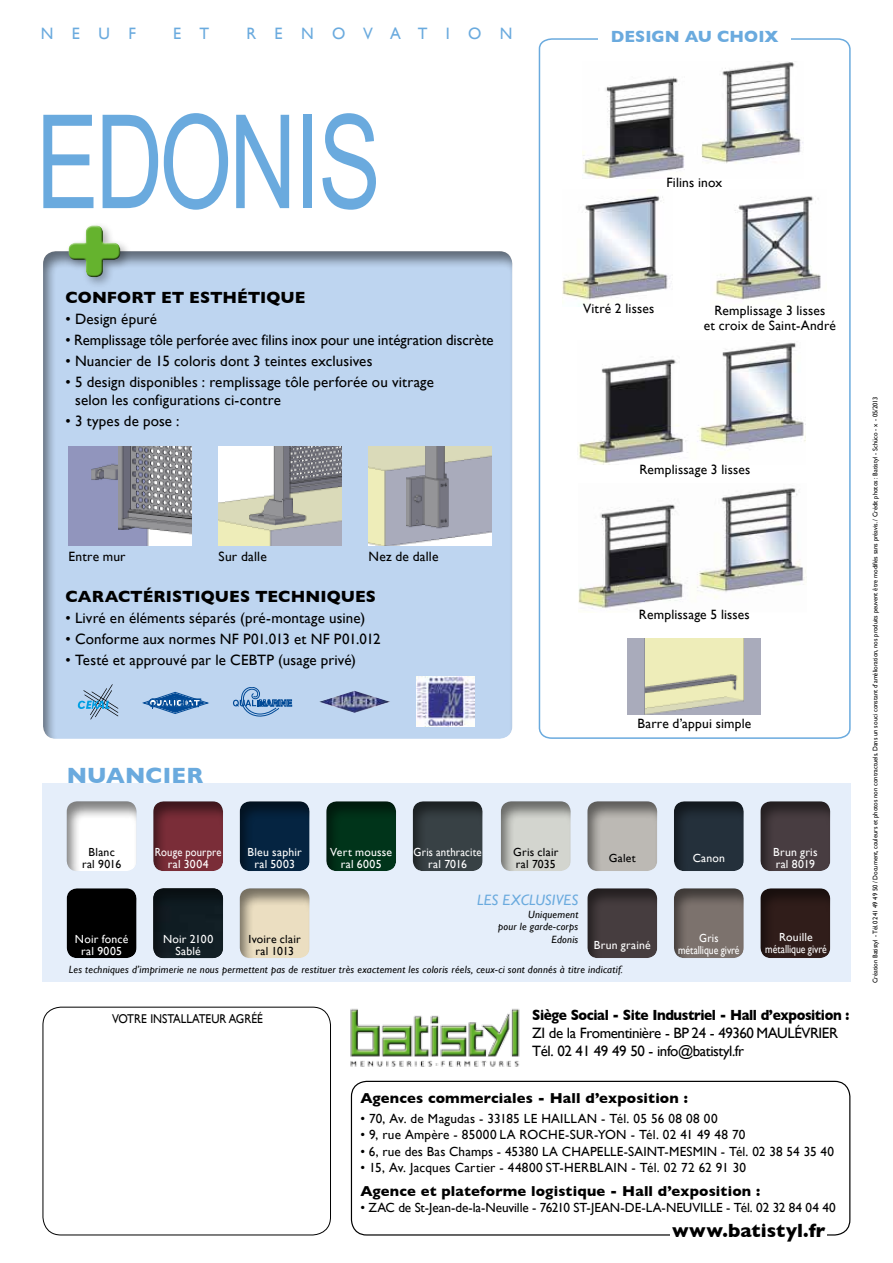
<style>
.page{position:relative;width:893px;height:1263px;background:#fff}
.page>*{position:absolute;margin:0;border:0;box-sizing:border-box;transform-origin:0 0}
.t1{font:130.35px "Arial";letter-spacing:-.035em;color:#6aaade;scale:.72 1}
.t2{font:700 22.5px "Gill Sans";color:#6aaade}
.t3{font:700 19.5px "Gill Sans";letter-spacing:.005em;color:#000}
.t4{font:700 16.5px "Gill Sans";color:#000}
.t5{font:16.5px "Gill Sans";letter-spacing:1.13em;color:#6aaade}
.t6{font:700 16.5px "Gill Sans";letter-spacing:.005em;color:#6aaade}
.t7{font:15px/18px "Gill Sans";letter-spacing:.005em;color:#000}
.t8{font:15px/18px "Gill Sans";letter-spacing:-.03em;color:#000}
.t9{font:700 15px "Gill Sans";letter-spacing:-.03em;color:#000;scale:.91 1}
.t10{font:italic 15px "Gill Sans";letter-spacing:.01em;color:#6aaade}
.t11{font:700 14.7px "Gill Sans";letter-spacing:.01em;color:#000}
.t12{font:13.5px/15px "Gill Sans";letter-spacing:.015em;color:#000;text-align:center}
.t13{font:13.2px "Gill Sans";letter-spacing:.01em;color:#000}
.t14{font:13.2px "Gill Sans";letter-spacing:-.01em;color:#000}
.t15{font:12.75px "Gill Sans";color:#000;scale:.9 1}
.t16{font:11.7px/12.3px "Gill Sans";letter-spacing:.015em;color:#fff;text-align:center}
.t17{font:11.7px/12.3px "Gill Sans";letter-spacing:.015em;color:#000;text-align:center}
.t18{font:11.7px/12.3px "Gill Sans";letter-spacing:.015em;color:#fff;text-align:center;scale:.92 1}
.t19{font:11.7px/12.3px "Gill Sans";letter-spacing:.015em;color:#fff;text-align:center;scale:.9 1}
.t20{font:11.7px/12.3px "Gill Sans";letter-spacing:-.005em;color:#fff;text-align:center;scale:.91 1}
.t21{font:italic 10.5px/12.6px "Gill Sans";letter-spacing:.02em;color:#000;text-align:right}
.t22{font:6.75px "Gill Sans";color:#000;scale:.95 1}
</style>
<div class="page">
<div style="left:43px;top:783px;width:808px;height:199px;background:#e5eefa"></div>
<div style="left:43px;top:251px;width:471px;height:489px;background:#000;opacity:.5"></div>
<svg style="left:538px;top:38px;width:313px;height:701px"></svg>
<svg style="left:627px;top:638px;width:133px;height:77px"></svg>
<div style="left:65px;top:221px;width:68px;height:68px;background:#000;opacity:.3"></div>
<div style="left:68px;top:224px;width:54px;height:50px;background:#fff;opacity:.75"></div>
<div style="left:68px;top:227px;width:54px;height:53px;background:#000;opacity:.75"></div>
<svg style="left:143px;top:692px;width:65px;height:22px"></svg>
<svg style="left:78px;top:684px;width:40px;height:35px"></svg>
<svg style="left:233px;top:687px;width:59px;height:29px"></svg>
<img style="left:319px;top:691px;width:71px;height:22px">
<img style="left:417px;top:677px;width:57px;height:50px">
<div style="left:598px;top:23px;width:193px;height:26px;background:#fff"></div>
<img style="left:562px;top:189px;width:110px;height:117px">
<img style="left:578px;top:483px;width:228px;height:129px">
<img style="left:578px;top:340px;width:227px;height:124px">
<img style="left:710px;top:189px;width:116px;height:125px">
<img style="left:583px;top:61px;width:221px;height:118px">
<svg style="left:69px;top:446px;width:123px;height:99px"></svg>
<svg style="left:219px;top:446px;width:123px;height:99px"></svg>
<svg style="left:369px;top:446px;width:123px;height:99px"></svg>
<img style="left:350px;top:1008px;width:170px;height:59px">
<div style="left:351px;top:1081px;width:499px;height:154px;border:1px solid #000;border-radius:15px"></div>
<div style="left:670px;top:1219px;width:157px;height:23px;background:#fff"></div>
<div style="left:43px;top:1007px;width:288px;height:228px;border:1px solid #000;border-radius:18px"></div>
<div style="left:67px;top:801px;width:72px;height:72px;background:#000;opacity:.5"></div>
<div style="left:153px;top:801px;width:72px;height:72px;background:#000;opacity:.5"></div>
<div style="left:240px;top:801px;width:72px;height:72px;background:#000;opacity:.5"></div>
<div style="left:326px;top:801px;width:72px;height:72px;background:#000;opacity:.5"></div>
<div style="left:413px;top:801px;width:72px;height:72px;background:#000;opacity:.5"></div>
<div style="left:501px;top:801px;width:72px;height:72px;background:#000;opacity:.5"></div>
<div style="left:587px;top:801px;width:72px;height:72px;background:#000;opacity:.5"></div>
<div style="left:674px;top:801px;width:72px;height:72px;background:#000;opacity:.5"></div>
<div style="left:760px;top:801px;width:72px;height:72px;background:#000;opacity:.5"></div>
<div style="left:67px;top:888px;width:72px;height:72px;background:#000"></div>
<div style="left:153px;top:888px;width:72px;height:72px;background:#000;opacity:.5"></div>
<div style="left:240px;top:888px;width:72px;height:72px;background:#000;opacity:.5"></div>
<div style="left:587px;top:888px;width:72px;height:72px;background:#000;opacity:.5"></div>
<div style="left:674px;top:888px;width:72px;height:72px;background:#000;opacity:.5"></div>
<div style="left:760px;top:888px;width:72px;height:72px;background:#000;opacity:.5"></div>
<p class="t5" style="left:41px;top:24px;width:96px">NEUF</p>
<p class="t5" style="left:173px;top:24px;width:38px">E T</p>
<p class="t5" style="left:246px;top:24px;width:267px">RENOVATION</p>
<p class="t6" style="left:611px;top:27px;width:169px">DESIGN AU CHOIX</p>
<h1 class="t1" style="left:36px;top:89px;width:481px">EDONIS</h1>
<p class="t12" style="left:666px;top:175px;width:57px">Filins inox</p>
<p class="t4" style="left:66px;top:288px;width:241px">CONFORT ET ESTHÉTIQUE</p>
<p class="t7" style="left:66px;top:310px;width:93px">• Design épuré</p>
<p class="t7" style="left:66px;top:331px;width:430px">• Remplissage tôle perforée avec filins inox pour une intégration discrète</p>
<p class="t7" style="left:66px;top:352px;width:308px">• Nuancier de 15 coloris dont 3 teintes exclusives</p>
<p class="t7" style="left:75px;top:373px;width:360px;text-indent:-10px">• 5 design disponibles : remplissage tôle perforée ou vitrage selon les configurations ci-contre</p>
<p class="t7" style="left:66px;top:412px;width:115px">• 3 types de pose :</p>
<p class="t12" style="left:69px;top:549px;width:59px">Entre mur</p>
<p class="t12" style="left:219px;top:549px;width:50px">Sur dalle</p>
<p class="t12" style="left:369px;top:549px;width:71px">Nez de dalle</p>
<p class="t4" style="left:66px;top:587px;width:312px">CARACTÉRISTIQUES TECHNIQUES</p>
<p class="t7" style="left:66px;top:609px;width:301px">• Livré en éléments séparés (pré-montage usine)</p>
<p class="t7" style="left:66px;top:630px;width:317px">• Conforme aux normes NF P01.013 et NF P01.012</p>
<p class="t7" style="left:66px;top:651px;width:292px">• Testé et approuvé par le CEBTP (usage privé)</p>
<h2 class="t2" style="left:67px;top:762px;width:57px">nuancier</h2>
<p class="t12" style="left:583px;top:301px;width:73px">Vitré 2 lisses</p>
<p class="t12" style="left:704px;top:303px;width:133px">Remplissage 3 lisses<br>et croix de Saint-André</p>
<p class="t12" style="left:639px;top:462px;width:112px">Remplissage 3 lisses</p>
<p class="t12" style="left:639px;top:607px;width:112px">Remplissage 5 lisses</p>
<p class="t12" style="left:637px;top:716px;width:115px">Barre d’appui simple</p>
<p class="t17" style="left:82px;top:845px;width:41px">Blanc ral 9016</p>
<p class="t19" style="left:155px;top:845px;width:75px">Rouge pourpre ral 3004</p>
<p class="t16" style="left:248px;top:845px;width:56px">Bleu saphir ral 5003</p>
<p class="t16" style="left:330px;top:845px;width:63px">Vert mousse ral 6005</p>
<p class="t18" style="left:414px;top:845px;width:76px">Gris anthracite ral 7016</p>
<p class="t17" style="left:513px;top:845px;width:47px;text-align:left">Gris clair ral 7035</p>
<p class="t17" style="left:609px;top:852px;width:28px">Galet</p>
<p class="t16" style="left:693px;top:852px;width:34px">Canon</p>
<p class="t16" style="left:773px;top:845px;width:46px;text-align:left">Brun gris ral 8019</p>
<p class="t16" style="left:75px;top:932px;width:55px">Noir foncé ral 9005</p>
<p class="t10" style="left:477px;top:891px;width:103px">LES EXCLUSIVES</p>
<p class="t21" style="left:498px;top:908px;width:82px">Uniquement<br>pour le garde-corps<br>Edonis</p>
<p class="t16" style="left:163px;top:932px;width:52px">Noir 2100<br>Sablé</p>
<p class="t17" style="left:249px;top:932px;width:54px">Ivoire clair ral 1013</p>
<p class="t16" style="left:594px;top:939px;width:58px">Brun grainé</p>
<p class="t20" style="left:678px;top:932px;width:69px">Gris métallique givré</p>
<p class="t16" style="left:765px;top:931px;width:63px">Rouille métallique givré</p>
<p class="t21" style="left:69px;top:963px;width:556px">Les techniques d’imprimerie ne nous permettent pas de restituer très exactement les coloris réels, ceux-ci sont donnés à titre indicatif.</p>
<p class="t15" style="left:112px;top:1011px;width:16px">Votre</p>
<p class="t15" style="left:150px;top:1011px;width:8px">installateur</p>
<p class="t15" style="left:229px;top:1011px;width:39px">agréÉ</p>
<p class="t9" style="left:532px;top:1006px;width:350px">Siège Social - site i ndustriel - h all d’exposition :</p>
<p class="t8" style="left:532px;top:1023px;width:307px">ZI de la Fromentinière - BP 24 - 49360 MAULÉVRIER<br>Tél. 02 41 49 49 50 - info@batistyl.fr</p>
<p class="t11" style="left:360px;top:1089px;width:329px">Agences commerciales - Hall d’exposition :</p>
<p class="t13" style="left:360px;top:1111px;width:200px">• 70, Av. de Magudas - 33185 le haillan</p>
<p class="t13" style="left:601px;top:1111px;width:118px">- Tél. 05 56 08 08 00</p>
<p class="t13" style="left:360px;top:1127px;width:169px">• 9, rue Ampère - 85000 la roc</p>
<p class="t13" style="left:548px;top:1127px;width:199px">he-sur-yon - Tél. 02 41 49 48 70</p>
<p class="t13" style="left:360px;top:1143px;width:475px">• 6, rue des Bas Champs - 45380 LA CHAPELLE-SAINT-MESMIN - Tél. 02 38 54 35 40</p>
<p class="t13" style="left:360px;top:1159px;width:223px">• 15, Av. Jacques Cartier - 44800 st-herblain</p>
<p class="t13" style="left:631px;top:1159px;width:116px">- Tél. 02 72 62 91 30</p>
<p class="t11" style="left:360px;top:1182px;width:401px">Agence et plateforme logistique - Hall d’exposition :</p>
<p class="t14" style="left:360px;top:1199px;width:243px">• ZAC de St-Jean-de-la-Neuville - 76210 St-Jean</p>
<p class="t13" style="left:620px;top:1199px;width:64px">-de-la-Neuville</p>
<p class="t13" style="left:726px;top:1199px;width:111px">- Tél. 02 32 84 04 40</p>
<h3 class="t3" style="left:672px;top:1219px;width:155px">www.batistyl.fr</h3>
<p class="t22" style="left:871px;top:983px;width:619px;rotate:-90deg">Création Batistyl - Tél.02 41 49 49 50 / Document, couleurs et photos non contractuels. Dans un souci constant d’amélioration, nos produits peuvent être modifiés sans préavis. / Crédit photos : Batistyl - Schüco - x - 05/2013</p>
</div>
